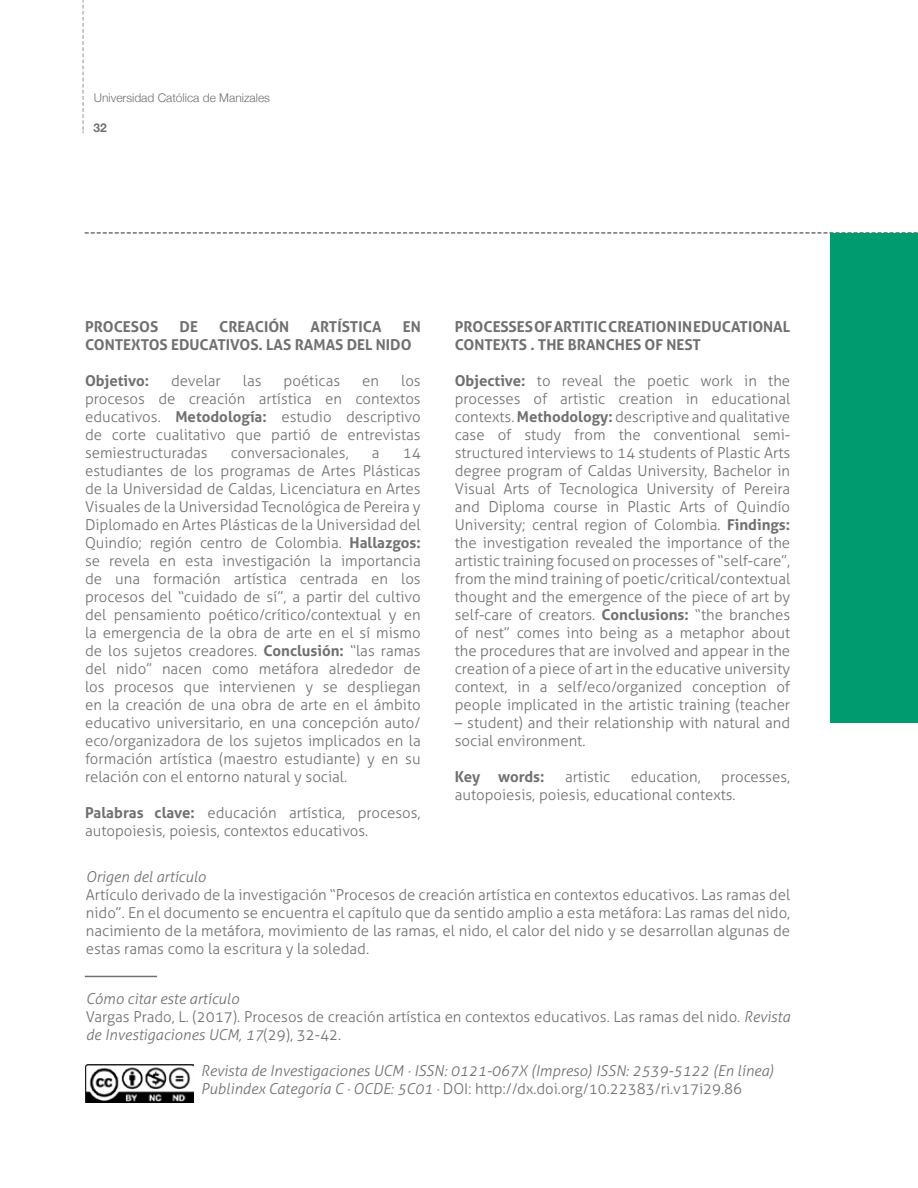
<style>
.page{position:relative;width:918px;height:1188px;background:#fff}
.page>*{position:absolute;margin:0;border:0;box-sizing:border-box;transform-origin:0 0}
.t1{font:300 15px/18px "Aller";color:#70706f;text-align:justify}
.t2{font:italic 300 15px/18px "Aller";color:#70706f}
.t3{font:700 15px/18px "Aller";color:#70706f}
.t4{font:300 12px "Helvetica Neue";color:#70706f}
.t5{font:700 12px "Helvetica Neue";color:#70706f}
.s1{font-weight:700}
.s2{font-style:italic}
.s3{font-style:normal}
</style>
<div class="page">
<svg style="left:85px;top:232px;width:832px;height:2px"></svg>
<hr style="left:85px;top:976px;width:72px;height:1px;background:#70706f">
<div style="left:831px;top:234px;width:87px;height:489px;background:#009b6f"></div>
<img style="left:85px;top:1065px;width:108px;height:38px">
<svg style="left:82px;top:1px;width:2px;height:132px"></svg>
<p class="t4" style="left:94px;top:88px;width:178px">Universidad Católica de Manizales</p>
<p class="t5" style="left:94px;top:118px;width:15px">32</p>
<p class="t3" style="left:85px;top:318px;width:75px">PROCESOS</p>
<p class="t3" style="left:180px;top:318px;width:20px">DE</p>
<p class="t3" style="left:219px;top:318px;width:72px">CREACIÓN</p>
<p class="t3" style="left:310px;top:318px;width:73px">ARTÍSTICA</p>
<p class="t3" style="left:455px;top:318px;width:337px">PROCESSES OF ARTITIC CREATION IN EDUCATIONAL<br>CONTEXTS . THE BRANCHES OF NEST</p>
<p class="t1" style="left:455px;top:372px;width:337px"><span class="s1">Objective:</span> to reveal the poetic work in the processes of artistic creation in educational contexts. <span class="s1">Methodology:</span> descriptive and qualitative case of study from the conventional semi&shy;structured interviews to 14 students of Plastic Arts degree program of Caldas University, Bachelor in Visual Arts of Tecnologica University of Pereira and Diploma course in Plastic Arts of Quindío University; central region of Colombia. <span class="s1">Findings: </span>the investigation revealed the importance of the artistic training focused on processes of “self-care”, from the mind training of poetic/critical/contextual thought and the emergence of the piece of art by self-care of creators. <span class="s1">Conclusions:</span> “the branches of nest” comes into being as a metaphor about the procedures that are involved and appear in the creation of a piece of art in the educative university context, in a self/eco/organized conception of people implicated in the artistic training (teacher</p>
<p class="t1" style="left:455px;top:714px;width:337px">– student) and their relationship with natural and social environment.</p>
<p class="t3" style="left:455px;top:768px;width:91px">Key words:</p>
<p class="t1" style="left:565px;top:768px;width:47px">artistic</p>
<p class="t1" style="left:631px;top:768px;width:72px">education,</p>
<p class="t3" style="left:85px;top:318px;width:337px;text-indent:318px">EN<br>CONTEXTOS EDUCATIVOS. LAS RAMAS DEL NIDO</p>
<p class="t3" style="left:85px;top:372px;width:66px">Objetivo:</p>
<p class="t1" style="left:171px;top:372px;width:51px">develar</p>
<p class="t1" style="left:243px;top:372px;width:20px">las</p>
<p class="t1" style="left:284px;top:372px;width:58px">poéticas</p>
<p class="t1" style="left:362px;top:372px;width:18px">en</p>
<p class="t1" style="left:85px;top:372px;width:337px;text-indent:316px">los procesos de creación artística en contextos educativos. <span class="s1">Metodología:</span> estudio descriptivo de corte cualitativo que partió de entrevistas semiestructuradas</p>
<p class="t1" style="left:231px;top:444px;width:119px">conversacionales,</p>
<p class="t1" style="left:372px;top:444px;width:9px">a</p>
<p class="t1" style="left:85px;top:444px;width:337px;text-indent:318px">14 estudiantes de los programas de Artes Plásticas de la Universidad de Caldas, Licenciatura en Artes Visuales de la Universidad Tecnológica de Pereira y Diplomado en Artes Plásticas de la Universidad del Quindío; región centro de Colombia. <span class="s1">Hallazgos: </span>se revela en esta investigación la importancia de una formación artística centrada en los procesos del “cuidado de sí”, a partir del cultivo del pensamiento poético/crítico/contextual y en la emergencia de la obra de arte en el sí mismo de los sujetos creadores. <span class="s1">Conclusión:</span> “las ramas del nido” nacen como metáfora alrededor de los procesos que intervienen y se despliegan en la creación de una obra de arte en el ámbito educativo universitario, en una concepción auto/ eco/organizadora de los sujetos implicados en la formación artística (maestro estudiante) y en su relación con el entorno natural y social.</p>
<p class="t1" style="left:85px;top:804px;width:337px"><span class="s1">Palabras clave:</span> educación artística, procesos, autopoiesis, poiesis, contextos educativos.</p>
<p class="t2" style="left:86px;top:867px;width:121px">Origen del artículo</p>
<p class="t1" style="left:86px;top:885px;width:706px">Artículo derivado de la investigación “Procesos de creación artística en contextos educativos. Las ramas del nido”. En el documento se encuentra el capítulo que da sentido amplio a esta metáfora: Las ramas del nido, nacimiento de la metáfora, movimiento de las ramas, el nido, el calor del nido y se desarrollan algunas de estas ramas como la escritura y la soledad.</p>
<p class="t1" style="left:86px;top:989px;width:706px;text-align:left"><span class="s2">Cómo citar este artículo<br></span>Vargas Prado, L. (2017). Procesos de creación artística en contextos educativos. Las ramas del nido. <span class="s2">Revista de Investigaciones UCM, 17</span>(29), 32-42.</p>
<p class="t2" style="left:201px;top:1062px;width:574px">Revista de Investigaciones UCM · ISSN: 0121-067X (Impreso) ISSN: 2539-5122 (En línea)<br>Publindex Categoría C · OCDE: 5C01 · <span class="s3">DOI: http://dx.doi.org/10.22383/ri.v17i29.86</span></p>
<p class="t1" style="left:455px;top:768px;width:337px;text-indent:266px">processes, autopoiesis, poiesis, educational contexts.</p>
</div>
